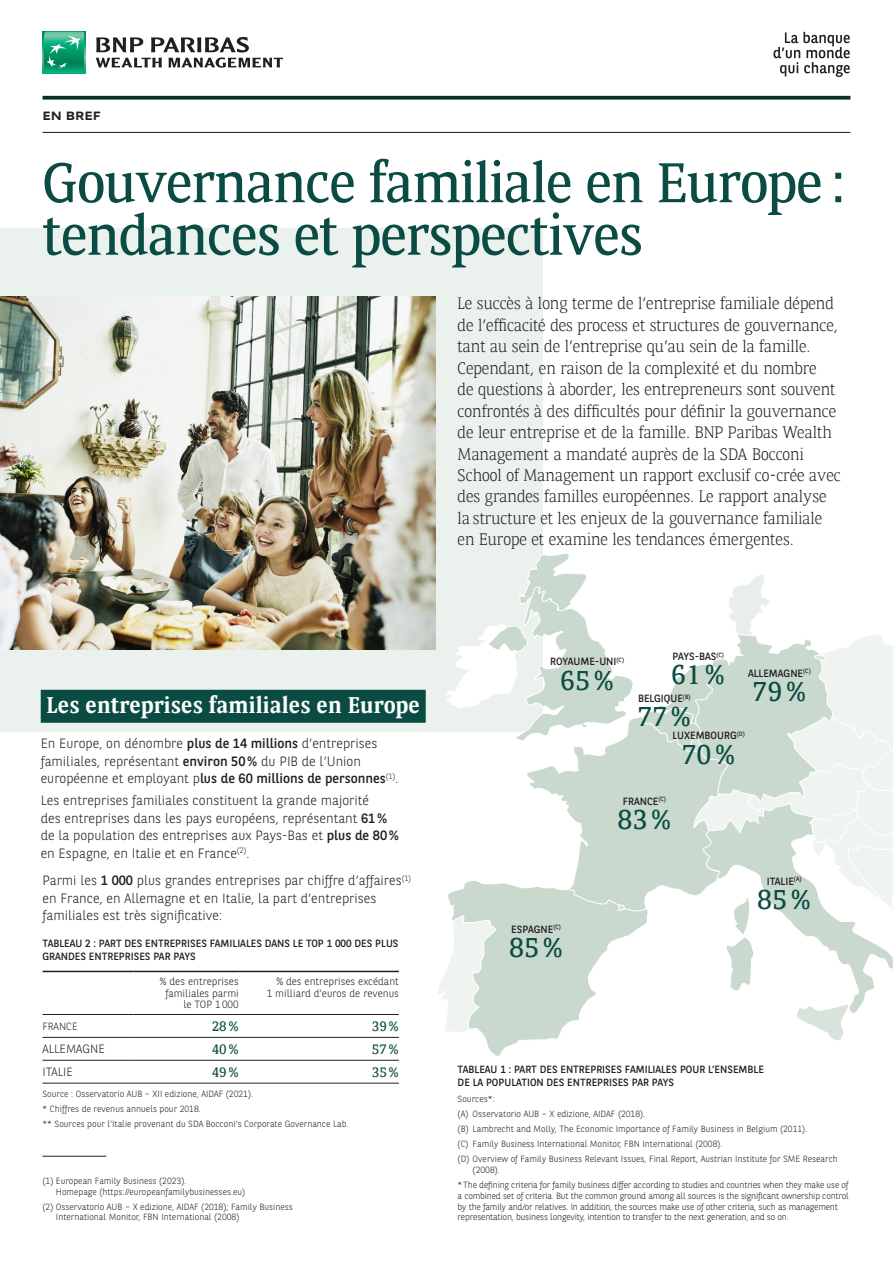
<style>
.page{position:relative;width:893px;height:1263px;background:#fff}
.page>*{position:absolute;margin:0;border:0;box-sizing:border-box;transform-origin:0 0}
.t1{font:55.5px/52.5px "BNPP Serif";letter-spacing:-.02em;color:#0a4c43}
.t2{font:27px "BNPP Serif";color:#0a4c43}
.t3{font:700 22.5px "BNPP Serif";color:#fff}
.t4{font:300 16.5px/21.5px "BNPP Serif";color:#231f20}
.t5{font:300 13.5px/17.5px "BNPP Sans";color:#231f20}
.t6{font:13.5px "BNPP Serif";color:#0a4c43}
.t7{font:300 12px "BNPP Sans";color:#231f20}
.t8{font:700 12px "BNPP Expanded Sans";color:#231f20}
.t9{font:10.5px/13.6px "BNPP Sans";color:#231f20}
.t10{font:300 10.5px/11.6px "BNPP Sans";color:#231f20;text-align:right}
.t11{font:300 9px/15px "BNPP Sans";color:#231f20}
.t12{font:300 9px/10.8px "BNPP Sans";letter-spacing:-.02em;color:#231f20}
.s1{font-weight:400}
</style>
<div class="page">
<div style="left:0;top:228px;width:542px;height:503px;background:#ebf1ed"></div>
<img style="left:43px;top:31px;width:42px;height:43px">
<img style="left:43px;top:32px;width:41px;height:40px">
<svg style="left:47px;top:36px;width:34px;height:32px"></svg>
<svg style="left:96px;top:37px;width:187px;height:31px"></svg>
<svg style="left:773px;top:32px;width:77px;height:45px"></svg>
<img style="left:0;top:297px;width:436px;height:352px">
<hr style="left:43px;top:132px;width:807px;height:1px;background:#0c2e2b">
<svg style="left:43px;top:96px;width:807px;height:4px;background:#244340"></svg>
<hr style="left:43px;top:1014px;width:91px;height:1px;background:#231f20">
<hr style="left:134px;top:1014px;width:105px;height:1px;background:#231f20">
<hr style="left:239px;top:1014px;width:160px;height:1px;background:#231f20">
<hr style="left:43px;top:1037px;width:91px;height:1px;background:#231f20">
<hr style="left:134px;top:1037px;width:105px;height:1px;background:#231f20">
<hr style="left:239px;top:1037px;width:160px;height:1px;background:#231f20">
<hr style="left:43px;top:1060px;width:91px;height:1px;background:#231f20">
<hr style="left:134px;top:1060px;width:105px;height:1px;background:#231f20">
<hr style="left:239px;top:1060px;width:160px;height:1px;background:#231f20">
<hr style="left:43px;top:1083px;width:91px;height:1px;background:#231f20">
<hr style="left:134px;top:1083px;width:105px;height:1px;background:#231f20">
<hr style="left:239px;top:1083px;width:160px;height:1px;background:#231f20">
<hr style="left:43px;top:971px;width:91px;height:1px;background:#231f20">
<hr style="left:134px;top:971px;width:105px;height:1px;background:#231f20">
<hr style="left:239px;top:971px;width:160px;height:1px;background:#231f20">
<svg style="left:436px;top:552px;width:457px;height:504px"></svg>
<hr style="left:43px;top:1156px;width:63px;height:1px;background:#231f20">
<div style="left:41px;top:690px;width:385px;height:33px;background:#0a4c43"></div>
<h3 class="t8" style="left:43px;top:108px;width:60px">EN BREF</h3>
<h1 class="t1" style="left:43px;top:152px;width:804px">Gouvernance familiale en Europe : tendances et perspectives</h1>
<p class="t4" style="left:458px;top:292px;width:385px">Le succès à long terme de l’entreprise familiale dépend de l’efficacité des process et structures de gouvernance, tant au sein de l’entreprise qu’au sein de la famille.<br>Cependant, en raison de la complexité et du nombre<br>de questions à aborder, les entrepreneurs sont souvent confrontés à des difficultés pour définir la gouvernance de leur entreprise et de la famille. BNP Paribas Wealth Management a mandaté auprès de la SDA Bocconi School of Management un rapport exclusif co-crée avec des grandes familles européennes. Le rapport analyse la structure et les enjeux de la gouvernance familiale en Europe et examine les tendances émergentes.</p>
<h3 class="t3" style="left:47px;top:688px;width:375px">Les entreprises familiales en Europe</h3>
<h3 class="t5" style="left:41px;top:734px;width:359px">En Europe, on dénombre <span class="s1">plus de 14 millions</span> d’entreprises familiales, représentant <span class="s1">environ 50%</span> du PIB de l’Union européenne et employant p<span class="s1">lus de 60 millions de personnes</span><sup>(1)</sup>.</h3>
<h3 class="t5" style="left:41px;top:791px;width:360px">Les entreprises familiales constituent la grande majorité<br>des entreprises dans les pays européens, représentant <span class="s1">61% </span>de la population des entreprises aux Pays-Bas et <span class="s1">plus de 80% </span>en Espagne, en Italie et en France<sup>(2)</sup>.</h3>
<p class="t9" style="left:550px;top:654px;width:75px">ROYAUME-UNI<sup>(C)</sup></p>
<h2 class="t2" style="left:560px;top:660px;width:55px">65%</h2>
<p class="t9" style="left:672px;top:649px;width:53px">PAYS-BAS<sup>(C)</sup></p>
<h2 class="t2" style="left:671px;top:654px;width:55px">61%</h2>
<p class="t9" style="left:638px;top:691px;width:54px">BELGIQUE<sup>(B)</sup></p>
<h2 class="t2" style="left:637px;top:697px;width:55px">77%</h2>
<p class="t9" style="left:748px;top:666px;width:64px">ALLEMAGNE<sup>(C)</sup></p>
<h2 class="t2" style="left:752px;top:671px;width:55px">79%</h2>
<p class="t9" style="left:672px;top:728px;width:74px">LUXEMBOURG<sup>(D)</sup></p>
<h2 class="t2" style="left:682px;top:734px;width:55px">70%</h2>
<p class="t9" style="left:623px;top:794px;width:45px">FRANCE<sup>(C)</sup></p>
<h2 class="t2" style="left:617px;top:799px;width:55px">83%</h2>
<h3 class="t5" style="left:43px;top:871px;width:370px">Parmi les <span class="s1">1 000</span> plus grandes entreprises par chiffre d’affaires<sup>(1) </sup>en France, en Allemagne et en Italie, la part d’entreprises familiales est très significative:</h3>
<p class="t9" style="left:43px;top:936px;width:358px">TABLEAU 2 : PART DES ENTREPRISES FAMILIALES DANS LE TOP 1 000 DES PLUS<br>GRANDES ENTREPRISES PAR PAYS</p>
<p class="t10" style="left:160px;top:975px;width:80px">% des entreprises familiales parmi le TOP 1000</p>
<p class="t10" style="left:267px;top:975px;width:134px">% des entreprises excédant<br>1 milliard d’euros de revenus</p>
<p class="t10" style="left:43px;top:1020px;width:37px">FRANCE</p>
<h3 class="t6" style="left:212px;top:1016px;width:28px">28%</h3>
<h3 class="t6" style="left:372px;top:1016px;width:28px">39%</h3>
<h3 class="t7" style="left:43px;top:1041px;width:64px">ALLEMAGNE</h3>
<h3 class="t6" style="left:212px;top:1039px;width:28px">40%</h3>
<h3 class="t6" style="left:372px;top:1039px;width:28px">57%</h3>
<h3 class="t7" style="left:43px;top:1064px;width:32px">ITALIE</h3>
<h3 class="t6" style="left:212px;top:1062px;width:28px">49%</h3>
<h3 class="t6" style="left:372px;top:1062px;width:28px">35%</h3>
<p class="t11" style="left:43px;top:1085px;width:308px">Source : Osservatorio AUB – XII edizione, AIDAF (2021).<br>* Chiffres de revenus annuels pour 2018.<br>** Sources pour l’Italie provenant du SDA Bocconi’s Corporate Governance Lab.</p>
<p class="t11" style="left:458px;top:1091px;width:382px">Sources*:<br>(A) Osservatorio AUB – X edizione, AIDAF (2018).<br>(B) Lambrecht and Molly, The Economic Importance of Family Business in Belgium (2011).<br>(C) Family Business International Monitor, FBN International (2008).<br>(D) Overview of Family Business Relevant Issues, Final Report, Austrian Institute for SME Research</p>
<p class="t12" style="left:458px;top:1162px;width:392px;line-height:15px;text-indent:15px">(2008).<br>*The defining criteria for family business differ according to studies and countries when they make use of</p>
<p class="t12" style="left:458px;top:1190px;width:393px">a combined set of criteria. But the common ground among all sources is the significant ownership control by the family and/or relatives. In addition, the sources make use of other criteria, such as management representation, business longevity, intention to transfer to the next generation, and so on.</p>
<p class="t9" style="left:767px;top:874px;width:36px">ITALIE<sup>(A)</sup></p>
<h2 class="t2" style="left:757px;top:879px;width:55px">85%</h2>
<p class="t9" style="left:511px;top:922px;width:51px">ESPAGNE<sup>(C)</sup></p>
<h2 class="t2" style="left:509px;top:927px;width:55px">85%</h2>
<p class="t9" style="left:458px;top:1062px;width:308px">TABLEAU 1 : PART DES ENTREPRISES FAMILIALES POUR L’ENSEMBLE<br>DE LA POPULATION DES ENTREPRISES PAR PAYS</p>
<p class="t11" style="left:56px;top:1175px;width:191px;line-height:10.8px;text-indent:-13px">(1) European Family Business (2023).<br>Homepage (https://europeanfamilybusinesses.eu)</p>
<p class="t11" style="left:56px;top:1201px;width:238px;line-height:10.8px;text-indent:-13px">(2) Osservatorio AUB – X edizione, AIDAF (2018); Family Business<br>International Monitor, FBN International (2008)</p>
</div>
